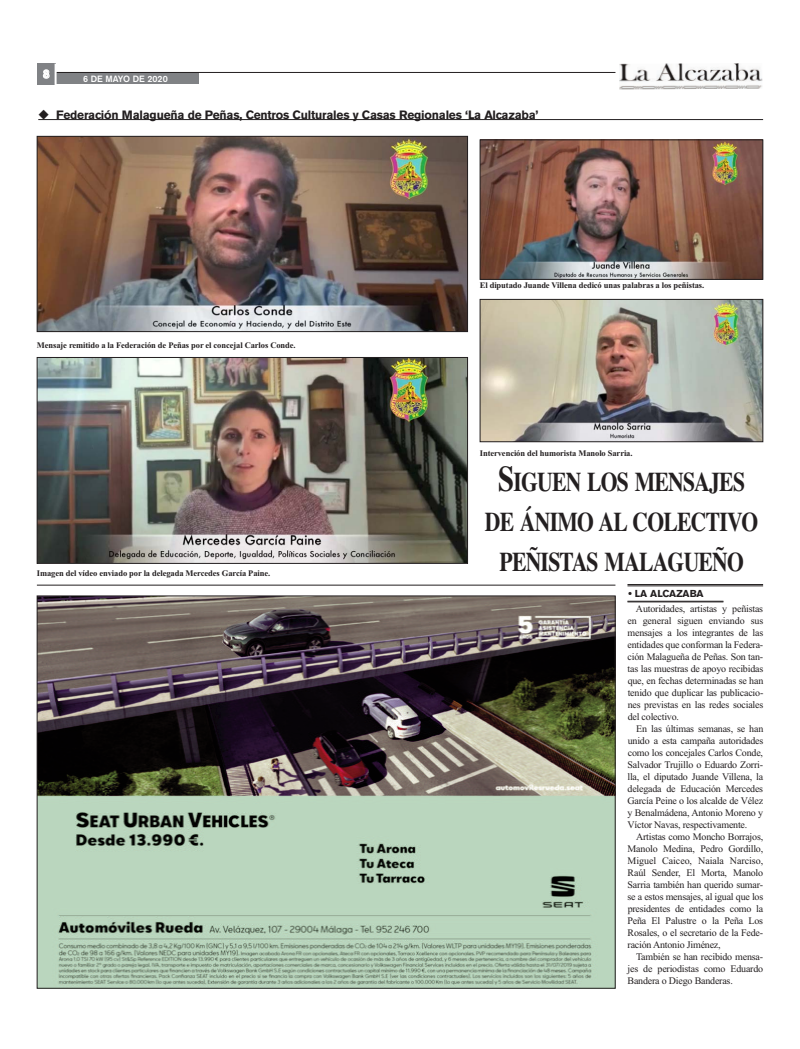
<style>
.page{position:relative;width:800px;height:1049px;background:#fff}
.page>*{position:absolute;margin:0;border:0;box-sizing:border-box;transform-origin:0 0}
.t1{font:700 27px/40px "Times";letter-spacing:-.035em;color:#231f20;text-align:center;scale:.8 1}
.t2{font:700 12px "Akzidenz Grotesk BE";letter-spacing:-.015em;color:#231f20}
.t3{font:700 12px "Akzidenz Grotesk BE";color:#fff}
.t4{font:10px "Times New Roman";letter-spacing:-.02em;color:#231f20}
.t5{font:700 10px "Akzidenz Grotesk BE";color:#231f20}
.t6{font:500 9px "Akzidenz Grotesk BE";color:#fff}
.t7{font:700 8.5px "Times New Roman";letter-spacing:-.01em;color:#231f20}
.s1{font-size:36px}
</style>
<div class="page">
<hr style="left:38px;top:119px;width:725px;height:1px;background:#231f20">
<img style="left:481px;top:301px;width:280px;height:139px">
<div style="left:479px;top:299px;width:284px;height:143px;border:1px solid #231f20"></div>
<hr style="left:627px;top:584px;width:136px;height:1px;background:#231f20">
<hr style="left:627px;top:586px;width:136px;height:1px;background:#231f20">
<hr style="left:627px;top:601px;width:96px;height:1px;background:#231f20">
<hr style="left:627px;top:602px;width:96px;height:1px;background:#231f20">
<img style="left:39px;top:598px;width:574px;height:388px">
<hr style="left:37px;top:585px;width:578px;height:1px;background:#231f20">
<img style="left:39px;top:359px;width:426px;height:203px">
<div style="left:37px;top:357px;width:430px;height:207px;border:1px solid #231f20"></div>
<img style="left:619px;top:63px;width:143px;height:26px">
<div style="left:52px;top:73px;width:147px;height:11px;background:#808285"></div>
<hr style="left:56px;top:72px;width:559px;height:1px;background:#231f20">
<div style="left:37px;top:64px;width:18px;height:21px;background:#808285"></div>
<svg style="left:43px;top:69px;width:7px;height:10px"></svg>
<hr style="left:55px;top:64px;width:2px;height:21px;background:#fff">
<img style="left:481px;top:142px;width:280px;height:136px">
<div style="left:479px;top:140px;width:284px;height:140px;border:1px solid #231f20"></div>
<img style="left:39px;top:138px;width:426px;height:192px">
<div style="left:37px;top:136px;width:430px;height:196px;border:1px solid #231f20"></div>
<p class="t3" style="left:43px;top:69px;width:8px">8</p>
<p class="t6" style="left:83px;top:76px;width:86px">6 DE MAYO DE 2020</p>
<p class="t2" style="left:38px;top:110px;width:502px">◆ Federación Malagueña de Peñas, Centros Culturales y Casas Regionales ‘La Alcazaba’</p>
<p class="t7" style="left:37px;top:340px;width:260px">Mensaje remitido a la Federación de Peñas por el concejal Carlos Conde.</p>
<p class="t7" style="left:37px;top:568px;width:235px">Imagen del vídeo enviado por la delegada Mercedes García Paine.</p>
<p class="t7" style="left:479px;top:280px;width:226px">El diputado Juande Villena dedicó unas palabras a los peñistas.</p>
<p class="t7" style="left:479px;top:448px;width:154px">Intervención del humorista Manolo Sarria.</p>
<p class="t1" style="left:485px;top:461px;width:343px"><span class="s1">S</span>IGUEN LOS MENSAJES<br>DE ÁNIMO AL COLECTIVO<br>PEÑISTAS MALAGUEÑO</p>
<p class="t5" style="left:628px;top:589px;width:77px">• LA ALCAZABA</p>
<p class="t4" style="left:635px;top:603px;width:129px">Autoridades, artistas y peñistas</p>
<p class="t4" style="left:627px;top:615px;width:137px">en general siguen enviando sus</p>
<p class="t4" style="left:627px;top:627px;width:137px">mensajes a los integrantes de las</p>
<p class="t4" style="left:627px;top:639px;width:137px">entidades que conforman la Federa-</p>
<p class="t4" style="left:627px;top:651px;width:137px">ción Malagueña de Peñas. Son tan-</p>
<p class="t4" style="left:627px;top:663px;width:137px">tas las muestras de apoyo recibidas</p>
<p class="t4" style="left:627px;top:675px;width:137px">que, en fechas determinadas se han</p>
<p class="t4" style="left:627px;top:687px;width:137px">tenido que duplicar las publicacio-</p>
<p class="t4" style="left:627px;top:699px;width:137px">nes previstas en las redes sociales</p>
<p class="t4" style="left:627px;top:711px;width:53px">del colectivo.</p>
<p class="t4" style="left:636px;top:723px;width:129px">En las últimas semanas, se han</p>
<p class="t4" style="left:627px;top:735px;width:137px">unido a esta campaña autoridades</p>
<p class="t4" style="left:627px;top:747px;width:137px">como los concejales Carlos Conde,</p>
<p class="t4" style="left:627px;top:759px;width:137px">Salvador Trujillo o Eduardo Zorri-</p>
<p class="t4" style="left:627px;top:771px;width:137px">lla, el diputado Juande Villena, la</p>
<p class="t4" style="left:627px;top:783px;width:137px">delegada de Educación Mercedes</p>
<p class="t4" style="left:627px;top:795px;width:137px">García Peine o los alcalde de Vélez</p>
<p class="t4" style="left:627px;top:807px;width:137px">y Benalmádena, Antonio Moreno y</p>
<p class="t4" style="left:627px;top:819px;width:121px">Víctor Navas, respectivamente.</p>
<p class="t4" style="left:636px;top:831px;width:129px">Artistas como Moncho Borrajos,</p>
<p class="t4" style="left:627px;top:843px;width:137px">Manolo Medina, Pedro Gordillo,</p>
<p class="t4" style="left:627px;top:855px;width:137px">Miguel Caiceo, Naiala Narciso,</p>
<p class="t4" style="left:627px;top:867px;width:137px">Raúl Sender, El Morta, Manolo</p>
<p class="t4" style="left:627px;top:879px;width:137px">Sarria también han querido sumar-</p>
<p class="t4" style="left:627px;top:891px;width:137px">se a estos mensajes, al igual que los</p>
<p class="t4" style="left:627px;top:903px;width:137px">presidentes de entidades como la</p>
<p class="t4" style="left:627px;top:915px;width:137px">Peña El Palustre o la Peña Los</p>
<p class="t4" style="left:627px;top:927px;width:137px">Rosales, o el secretario de la Fede-</p>
<p class="t4" style="left:627px;top:939px;width:95px">ración Antonio Jiménez,</p>
<p class="t4" style="left:636px;top:951px;width:129px">También se han recibido mensa-</p>
<p class="t4" style="left:627px;top:963px;width:137px">jes de periodistas como Eduardo</p>
<p class="t4" style="left:627px;top:975px;width:107px">Bandera o Diego Banderas.</p>
</div>
